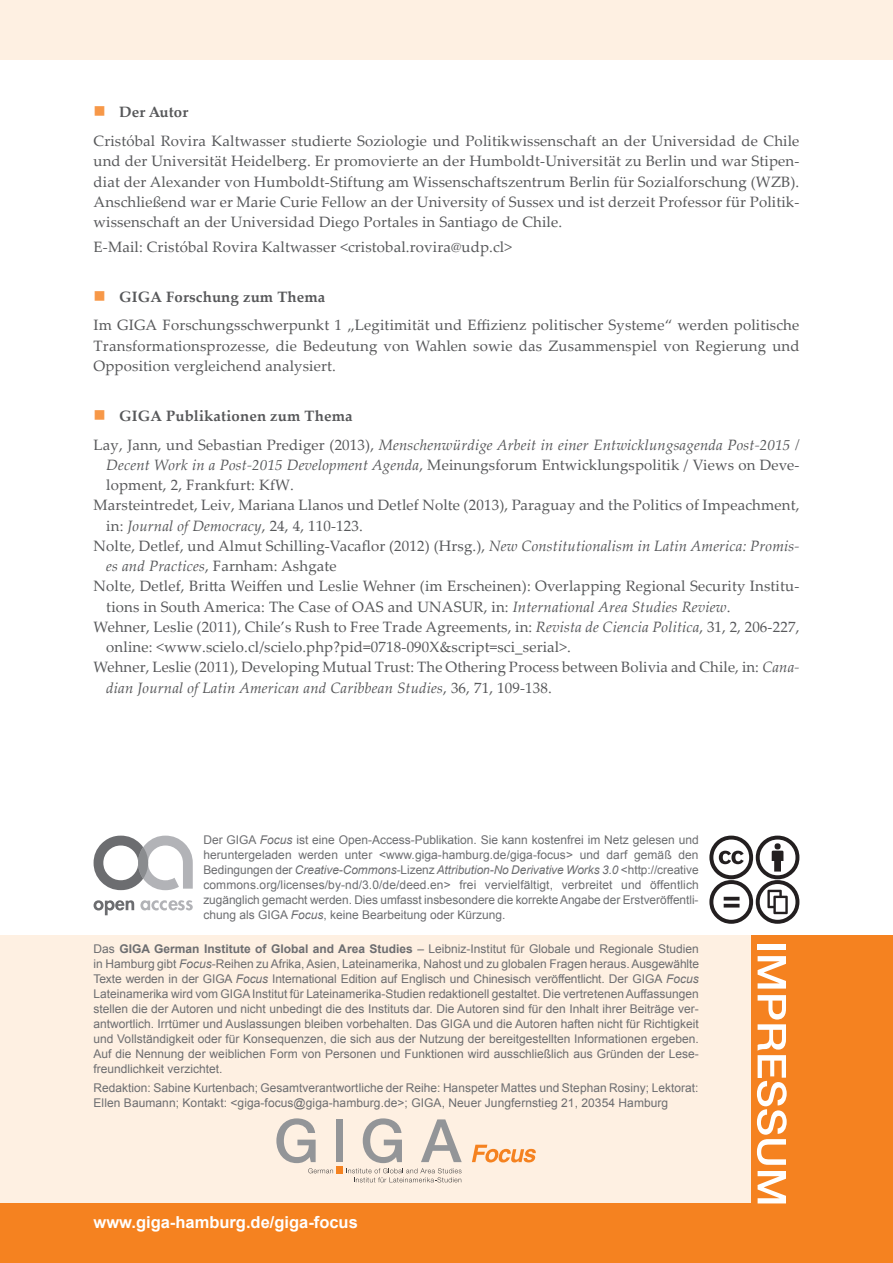
<style>
.page{position:relative;width:893px;height:1263px;background:#fff}
.page>*{position:absolute;margin:0;border:0;box-sizing:border-box;transform-origin:0 0}
.t1{font:700 16.5px "Arial";color:#fff}
.t2{font:15px/20.2px "Palatino Linotype";letter-spacing:.01em;color:#57585a;text-align:justify}
.t3{font:italic 15px/28.8px "Palatino Linotype";letter-spacing:.01em;color:#57585a}
.t4{font:700 15px "Palatino Linotype";letter-spacing:.01em;color:#57585a}
.t5{font:12px/15px "Arial";letter-spacing:.005em;color:#6c6d70;text-align:justify}
.s1{font-weight:700;font-style:normal}
.s2{font-style:normal}
.s3{font-style:italic}
.s4{font-weight:700}
</style>
<div class="page">
<div style="left:0;top:935px;width:893px;height:328px;background:#fef0e2"></div>
<div style="left:752px;top:935px;width:141px;height:328px;background:#f58220"></div>
<div style="left:758px;top:944px;width:28px;height:5px;background:#fff"></div>
<svg style="left:758px;top:956px;width:28px;height:32px"></svg>
<svg style="left:757px;top:995px;width:30px;height:170px"></svg>
<svg style="left:758px;top:1171px;width:28px;height:32px"></svg>
<div style="left:0;top:1203px;width:753px;height:60px;background:#f58220"></div>
<div style="left:0;top:0;width:893px;height:60px;background:#fef0e2"></div>
<div style="left:336px;top:1119px;width:7px;height:43px;background:#939598"></div>
<svg style="left:276px;top:1118px;width:57px;height:55px"></svg>
<svg style="left:346px;top:1118px;width:116px;height:64px"></svg>
<div style="left:336px;top:1166px;width:7px;height:7px;background:#f58220"></div>
<svg style="left:472px;top:1145px;width:64px;height:17px"></svg>
<svg style="left:709px;top:836px;width:90px;height:88px"></svg>
<svg style="left:94px;top:836px;width:99px;height:54px"></svg>
<svg style="left:94px;top:900px;width:40px;height:15px"></svg>
<svg style="left:140px;top:900px;width:53px;height:10px"></svg>
<p class="t4" style="left:119px;top:102px;width:71px">Der Autor</p>
<p class="t2" style="left:94px;top:130px;width:707px">Cristóbal Rovira Kaltwasser studierte Soziologie und Politikwissenschaft an der Universidad de Chile und der Universität Heidelberg. Er promovierte an der Humboldt-Universität zu Berlin und war Stipen&shy;diat der Alexander von Humboldt-Stiftung am Wissenschaftszentrum Berlin für Sozialforschung (WZB).<br>Anschließend war er Marie Curie Fellow an der University of Sussex und ist derzeit Professor für Politik&shy;wissenschaft an der Universidad Diego Portales in Santiago de Chile.</p>
<p class="t2" style="left:94px;top:236px;width:420px">E-Mail: Cristóbal Rovira Kaltwasser &lt;cristobal.rovira@udp.cl&gt;</p>
<p class="t4" style="left:119px;top:286px;width:208px">GIGA Forschung zum Thema</p>
<p class="t2" style="left:94px;top:314px;width:708px">Im GIGA Forschungsschwerpunkt 1 „Legitimität und Effizienz politischer Systeme“ werden politische Transformationsprozesse, die Bedeutung von Wahlen sowie das Zusammenspiel von Regierung und Opposition vergleichend analysiert.</p>
<p class="t3" style="left:94px;top:401px;width:707px;text-indent:26px"><span class="s1">GIGA Publikationen zum Thema<br></span><span class="s2">Lay, Jann, und Sebastian Prediger (2013),</span> Menschenwürdige Arbeit in einer Entwicklungsagenda Post-2015 /</p>
<p class="t2" style="left:106px;top:454px;width:695px"><span class="s3">Decent Work in a Post-2015 Development Agenda</span>, Meinungsforum Entwicklungspolitik / Views on Deve-</p>
<p class="t2" style="left:106px;top:474px;width:189px">lopment, 2, Frankfurt: KfW.</p>
<p class="t2" style="left:94px;top:495px;width:707px">Marsteintredet, Leiv, Mariana Llanos und Detlef Nolte (2013), Paraguay and the Politics of Impeachment,</p>
<p class="t3" style="left:106px;top:510px;width:258px"><span class="s2">in:</span> Journal of Democracy<span class="s2">, 24, 4, 110-123.</span></p>
<p class="t2" style="left:94px;top:535px;width:707px">Nolte, Detlef, und Almut Schilling-Vacaflor (2012) (Hrsg.), <span class="s3">New Constitutionalism in Latin America: Promis-</span></p>
<p class="t2" style="left:106px;top:555px;width:232px"><span class="s3">es and Practices</span>, Farnham: Ashgate</p>
<p class="t2" style="left:94px;top:576px;width:707px">Nolte, Detlef, Britta Weiffen und Leslie Wehner (im Erscheinen): Overlapping Regional Security Institu-</p>
<p class="t2" style="left:106px;top:596px;width:626px">tions in South America: The Case of OAS and UNASUR, in: <span class="s3">International Area Studies Review</span>.</p>
<p class="t2" style="left:94px;top:616px;width:707px">Wehner, Leslie (2011), Chile’s Rush to Free Trade Agreements, in: <span class="s3">Revista de Ciencia Politica</span>, 31, 2, 206-227,</p>
<p class="t2" style="left:106px;top:636px;width:466px">online: &lt;www.scielo.cl/scielo.php?pid=0718-090X&amp;script=sci_serial&gt;.</p>
<p class="t2" style="left:94px;top:657px;width:707px">Wehner, Leslie (2011), Developing Mutual Trust: The Othering Process between Bolivia and Chile, in: <span class="s3">Cana-</span></p>
<p class="t3" style="left:106px;top:672px;width:447px">dian Journal of Latin American and Caribbean Studies<span class="s2">, 36, 71, 109-138.</span></p>
<p class="t5" style="left:203px;top:833px;width:497px">Der GIGA <span class="s3">Focus</span> ist eine Open-Access-Publikation. Sie kann kostenfrei im Netz gelesen und heruntergeladen werden unter &lt;www.giga-hamburg.de/giga-focus&gt; und darf gemäß den Bedingungen der <span class="s3">Creative-Commons</span>-Lizenz <span class="s3">Attribution-No Derivative Works 3.0</span> &lt;http://creative commons.org/licenses/by-nd/3.0/de/deed.en&gt; frei vervielfältigt, verbreitet und öffentlich zugänglich gemacht werden. Dies umfasst insbesondere die korrekte Angabe der Erstveröffentli&shy;chung als GIGA <span class="s3">Focus</span>, keine Bearbeitung oder Kürzung.</p>
<p class="t5" style="left:94px;top:941px;width:607px">Das <span class="s4">GIGA German Institute of Global and Area Studies</span> – Leibniz-Institut für Globale und Regionale Studien in Hamburg gibt <span class="s3">Focus</span>-Reihen zu Afrika, Asien, Lateinamerika, Nahost und zu globalen Fragen heraus. Ausgewählte Texte werden in der GIGA <span class="s3">Focus</span> International Edition auf Englisch und Chinesisch veröffentlicht. Der GIGA <span class="s3">Focus </span>Lateinamerika wird vom GIGA Institut für Lateinamerika-Studien redaktionell gestaltet. Die vertretenen Auffassungen stellen die der Autoren und nicht unbedingt die des Instituts dar. Die Autoren sind für den Inhalt ihrer Beiträge ver&shy;antwortlich. Irrtümer und Auslassungen bleiben vorbehalten. Das GIGA und die Autoren haften nicht für Richtigkeit und Vollständigkeit oder für Konsequenzen, die sich aus der Nutzung der bereitgestellten Informationen ergeben.<br>Auf die Nennung der weiblichen Form von Personen und Funktionen wird ausschließlich aus Gründen der Lese&shy;freundlichkeit verzichtet.</p>
<p class="t5" style="left:94px;top:1080px;width:606px">Redaktion: Sabine Kurtenbach; Gesamtverantwortliche der Reihe: Hanspeter Mattes und Stephan Rosiny; Lektorat:<br>Ellen Baumann; Kontakt: &lt;giga-focus@giga-hamburg.de&gt;; GIGA, Neuer Jungfernstieg 21, 20354 Hamburg</p>
<h1 class="t1" style="left:94px;top:1211px;width:266px">www.giga-hamburg.de/giga-focus</h1>
</div>
